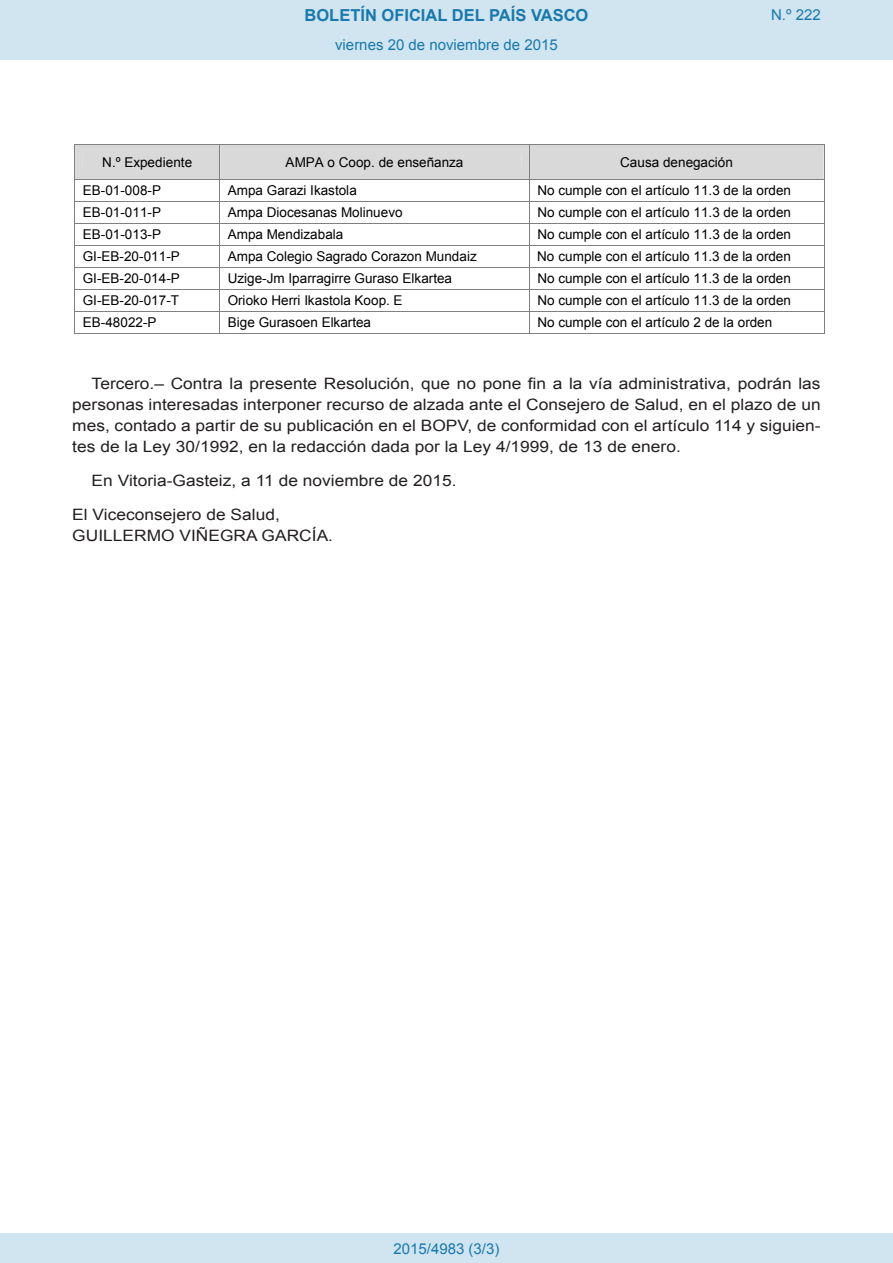
<style>
.page{position:relative;width:893px;height:1263px;background:#fff}
.page>*{position:absolute;margin:0;border:0;box-sizing:border-box;transform-origin:0 0}
.t1{font:700 16.5px "Arial";color:#1879ad}
.BOPVDetalle{font:15.6px/21px "Arial";color:#231f20;text-align:justify;scale:1.11 1}
.BOPVFirmaLugFec{font:15.6px "Arial";color:#231f20;scale:1.11 1}
.BOPVFirmaPuesto{font:15.6px "Arial";color:#231f20;scale:1.11 1}
.BOPVFirmaNombre{font:15.6px "Arial";color:#231f20;scale:1.11 1}
.Paginacion_Centro{font:15px "Arial";color:#1879ad}
.t2{font:13.5px "Arial";letter-spacing:.005em;color:#000}
</style>
<div class="page">
<div style="left:0;top:0;width:893px;height:60px;background:#d0e5f0"></div>
<div style="left:0;top:1233px;width:893px;height:30px;background:#d0e5f0"></div>
<svg style="left:74px;top:144px;width:751px;height:190px"></svg>
<p class="t1" style="left:305px;top:4px;width:285px">BOLETÍN OFICIAL DEL PAÍS VASCO</p>
<p class="Paginacion_Centro" style="left:335px;top:35px;width:224px">viernes 20 de noviembre de 2015</p>
<p class="Paginacion_Centro" style="left:771px;top:5px;width:51px">N.º 222</p>
<p class="t2" style="left:102px;top:153px;width:91px">N.º Expediente</p>
<p class="t2" style="left:286px;top:153px;width:179px">AMPA o Coop. de enseñanza</p>
<p class="t2" style="left:620px;top:153px;width:114px">Causa denegación</p>
<p class="t2" style="left:83px;top:182px;width:80px">EB-01-008-P</p>
<p class="t2" style="left:228px;top:182px;width:131px">Ampa Garazi Ikastola</p>
<p class="t2" style="left:537px;top:182px;width:255px">No cumple con el artículo 11.3 de la orden</p>
<p class="t2" style="left:83px;top:204px;width:80px">EB-01-011-P</p>
<p class="t2" style="left:228px;top:204px;width:176px">Ampa Diocesanas Molinuevo</p>
<p class="t2" style="left:537px;top:204px;width:255px">No cumple con el artículo 11.3 de la orden</p>
<p class="t2" style="left:83px;top:225px;width:80px">EB-01-013-P</p>
<p class="t2" style="left:228px;top:225px;width:117px">Ampa Mendizabala</p>
<p class="t2" style="left:537px;top:225px;width:255px">No cumple con el artículo 11.3 de la orden</p>
<p class="t2" style="left:83px;top:247px;width:98px">GI-EB-20-011-P</p>
<p class="t2" style="left:228px;top:247px;width:251px">Ampa Colegio Sagrado Corazon Mundaiz</p>
<p class="t2" style="left:537px;top:247px;width:255px">No cumple con el artículo 11.3 de la orden</p>
<p class="t2" style="left:83px;top:269px;width:98px">GI-EB-20-014-P</p>
<p class="t2" style="left:228px;top:269px;width:226px">Uzige-Jm Iparragirre Guraso Elkartea</p>
<p class="t2" style="left:537px;top:269px;width:255px">No cumple con el artículo 11.3 de la orden</p>
<p class="t2" style="left:83px;top:292px;width:98px">GI-EB-20-017-T</p>
<p class="t2" style="left:228px;top:292px;width:176px">Orioko Herri Ikastola Koop. E</p>
<p class="t2" style="left:537px;top:292px;width:255px">No cumple con el artículo 11.3 de la orden</p>
<p class="t2" style="left:83px;top:313px;width:75px">EB-48022-P</p>
<p class="t2" style="left:228px;top:313px;width:145px">Bige Gurasoen Elkartea</p>
<p class="t2" style="left:537px;top:313px;width:236px">No cumple con el artículo 2 de la orden</p>
<p class="BOPVDetalle" style="left:72px;top:373px;width:676px;text-indent:19px">Tercero.– Contra la presente Resolución, que no pone fin a la vía administrativa, podrán las personas interesadas interponer recurso de alzada ante el Consejero de Salud, en el plazo de un mes, contado a partir de su publicación en el BOPV, de conformidad con el artículo 114 y siguien&shy;tes de la Ley 30/1992, en la redacción dada por la Ley 4/1999, de 13 de enero.</p>
<p class="BOPVFirmaLugFec" style="left:92px;top:470px;width:330px">En Vitoria-Gasteiz, a 11 de noviembre de 2015.</p>
<p class="BOPVFirmaPuesto" style="left:72px;top:504px;width:189px">El Viceconsejero de Salud,</p>
<p class="BOPVFirmaNombre" style="left:72px;top:525px;width:236px">GUILLERMO VIÑEGRA GARCÍA.</p>
<p class="Paginacion_Centro" style="left:393px;top:1238px;width:107px">2015/4983 (3/3)</p>
</div>
